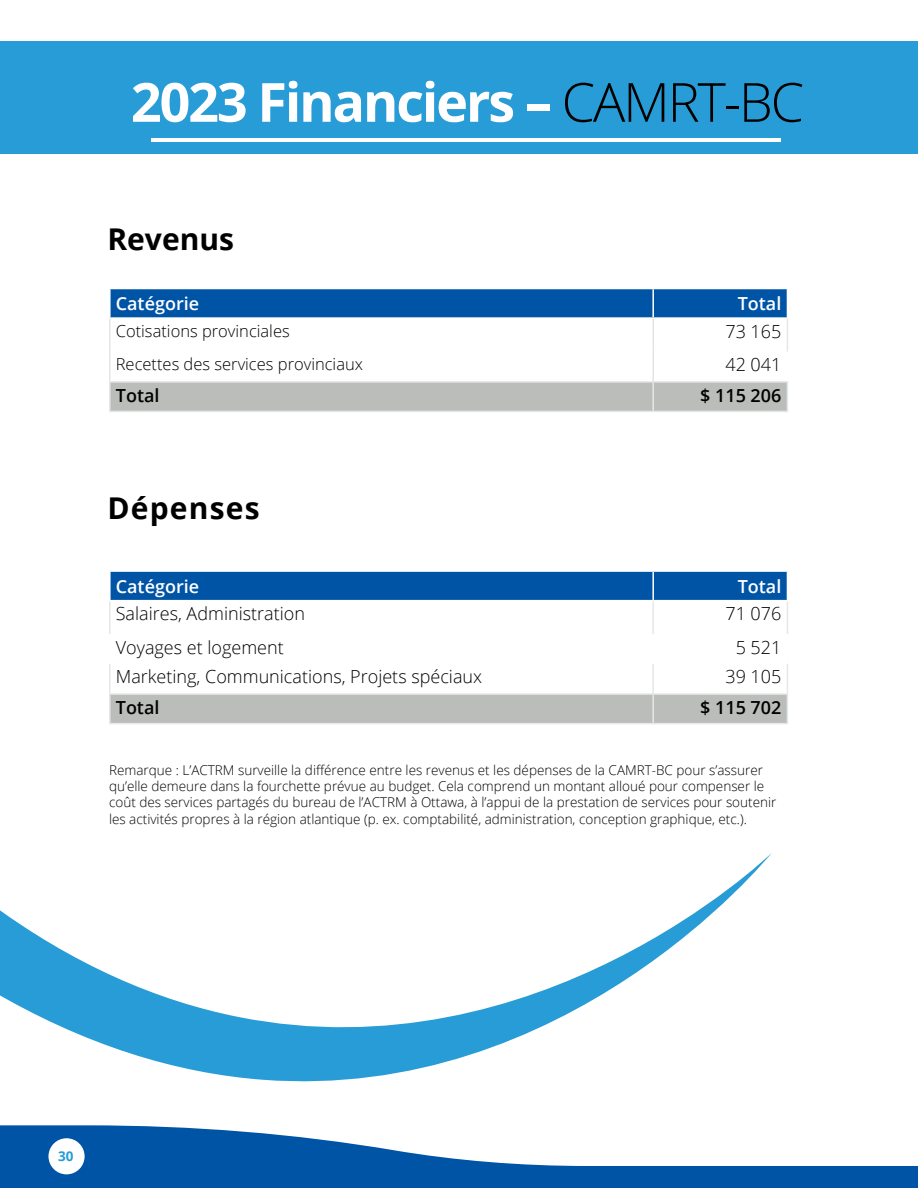
<style>
.page{position:relative;width:918px;height:1188px;background:#fff}
.page>*{position:absolute;margin:0;border:0;box-sizing:border-box;transform-origin:0 0}
.t1{font:700 54px "Open Sans";letter-spacing:-.04em;color:#fff}
.t2{font:700 30px "Open Sans";letter-spacing:.04em;color:#000}
.t3{font:700 30px "Open Sans";color:#000}
.t4{font:300 18px "Open Sans";color:#000}
.t5{font:600 18px "Open Sans";color:#fff}
.t6{font:600 18px "Open Sans";color:#000}
.t7{font:300 16.5px "Open Sans";color:#000}
.t8{font:300 13.5px/16.2px "Open Sans";color:#000}
.t9{font:700 13.5px "Open Sans";color:#289cd7}
.s1{font-weight:300;color:#000}
</style>
<div class="page">
<svg style="left:0;top:1125px;width:918px;height:63px;fill:#0054a6"></svg>
<div style="left:0;top:41px;width:918px;height:113px;background:#289cd7"></div>
<svg style="left:0;top:853px;width:772px;height:229px"></svg>
<div style="left:48px;top:1138px;width:37px;height:36px;background:#fff;border-radius:50%"></div>
<div style="left:110px;top:571px;width:543px;height:30px;background:#0054a6"></div>
<div style="left:653px;top:571px;width:134px;height:30px;background:#0054a6"></div>
<hr style="left:653px;top:570px;width:135px;height:2px;background:#fff">
<hr style="left:653px;top:600px;width:135px;height:1px;background:#fff">
<hr style="left:109px;top:601px;width:2px;height:33px;background:#e6e7e8">
<hr style="left:652px;top:601px;width:2px;height:33px;background:#e6e7e8">
<hr style="left:787px;top:601px;width:1px;height:33px;background:#e6e7e8">
<hr style="left:109px;top:664px;width:2px;height:29px;background:#e6e7e8">
<hr style="left:109px;top:693px;width:544px;height:2px;background:#e6e7e8">
<hr style="left:109px;top:695px;width:2px;height:28px;background:#e6e7e8">
<hr style="left:109px;top:723px;width:544px;height:1px;background:#e6e7e8">
<svg style="left:110px;top:664px;width:678px;height:59px"></svg>
<hr style="left:653px;top:723px;width:135px;height:1px;background:#e6e7e8">
<hr style="left:109px;top:570px;width:544px;height:2px;background:#fff">
<hr style="left:109px;top:572px;width:2px;height:28px;background:#fff">
<hr style="left:652px;top:572px;width:2px;height:28px;background:#fff">
<hr style="left:109px;top:600px;width:544px;height:1px;background:#fff">
<svg style="left:109px;top:289px;width:679px;height:122px"></svg>
<hr style="left:653px;top:411px;width:135px;height:1px;background:#e6e7e8">
<hr style="left:109px;top:289px;width:2px;height:28px;background:#fff">
<hr style="left:652px;top:289px;width:2px;height:28px;background:#fff">
<hr style="left:109px;top:317px;width:544px;height:2px;background:#fff">
<hr style="left:109px;top:381px;width:544px;height:2px;background:#e6e7e8">
<hr style="left:109px;top:383px;width:2px;height:28px;background:#e6e7e8">
<hr style="left:652px;top:383px;width:2px;height:28px;background:#e6e7e8">
<hr style="left:109px;top:411px;width:544px;height:1px;background:#e6e7e8">
<hr style="left:151px;top:138px;width:630px;height:3px;background:#fff">
<h1 class="t1" style="left:131px;top:64px;width:675px">2023 Financiers – <span class="s1">CAMRT-BC</span></h1>
<h2 class="t3" style="left:107px;top:218px;width:128px">Revenus</h2>
<h3 class="t5" style="left:116px;top:291px;width:85px">Catégorie</h3>
<h3 class="t5" style="left:738px;top:291px;width:45px">Total</h3>
<p class="t7" style="left:116px;top:319px;width:175px">Cotisations provinciales</p>
<h3 class="t4" style="left:725px;top:319px;width:58px">73 165</h3>
<p class="t7" style="left:116px;top:353px;width:249px">Recettes des services provinciaux</p>
<h3 class="t4" style="left:725px;top:352px;width:58px">42 041</h3>
<h3 class="t6" style="left:116px;top:383px;width:45px">Total</h3>
<h3 class="t6" style="left:700px;top:383px;width:83px">$ 115 206</h3>
<h2 class="t2" style="left:107px;top:487px;width:154px">Dépenses</h2>
<h3 class="t5" style="left:116px;top:574px;width:85px">Catégorie</h3>
<h3 class="t5" style="left:738px;top:574px;width:45px">Total</h3>
<h3 class="t4" style="left:116px;top:602px;width:191px">Salaires, Administration</h3>
<h3 class="t4" style="left:725px;top:602px;width:58px">71 076</h3>
<h3 class="t4" style="left:116px;top:635px;width:170px">Voyages et logement</h3>
<h3 class="t4" style="left:736px;top:635px;width:47px">5 521</h3>
<h3 class="t4" style="left:116px;top:665px;width:368px">Marketing, Communications, Projets spéciaux</h3>
<h3 class="t4" style="left:725px;top:665px;width:58px">39 105</h3>
<h3 class="t6" style="left:116px;top:695px;width:45px">Total</h3>
<h3 class="t6" style="left:700px;top:695px;width:83px">$ 115 702</h3>
<p class="t8" style="left:109px;top:762px;width:669px">Remarque : L’ACTRM surveille la différence entre les revenus et les dépenses de la CAMRT-BC pour s’assurer qu’elle demeure dans la fourchette prévue au budget. Cela comprend un montant alloué pour compenser le coût des services partagés du bureau de l’ACTRM à Ottawa, à l’appui de la prestation de services pour soutenir les activités propres à la région atlantique (p. ex. comptabilité, administration, conception graphique, etc.).</p>
<p class="t9" style="left:58px;top:1147px;width:17px">30</p>
</div>
